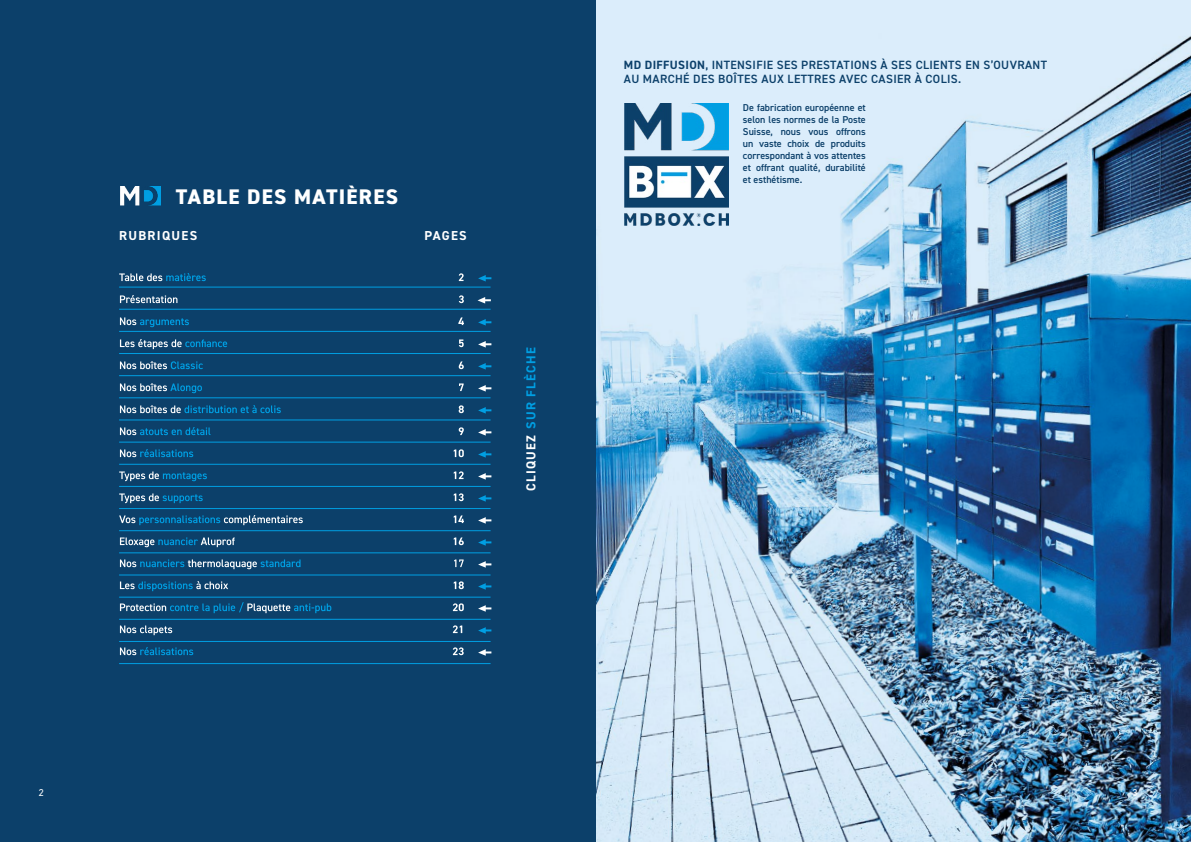
<style>
.page{position:relative;width:1191px;height:842px;background:#fff}
.page>*{position:absolute;margin:0;border:0;box-sizing:border-box;transform-origin:0 0}
.t1{font:800 21.2px "DIN2014";letter-spacing:.06em;color:#fff}
.t2{font:700 13px "DIN2014";letter-spacing:.1em;color:#009fe3}
.t3{font:700 13px "DIN2014";letter-spacing:.1em;color:#fff}
.t4{font:600 12px/14.4px "DIN2014";letter-spacing:.03em;color:#0c406a}
.t5{font:600 10px/12px "DIN2014";color:#0c406a;text-align:justify}
.t6{font:10px "DIN2014";color:#fff}
.s1{color:#fff}
.s2{font-weight:700}
</style>
<div class="page">
<div style="left:0;top:0;width:595px;height:842px;background:#0c406a"></div>
<img style="left:596px;top:0;width:595px;height:842px">
<img style="left:121px;top:187px;width:39px;height:19px">
<img style="left:624px;top:103px;width:105px;height:123px">
<hr style="left:119px;top:287px;width:371px;height:1px;background:#009fe3">
<svg style="left:459px;top:273px;width:4px;height:8px"></svg>
<svg style="left:119px;top:273px;width:87px;height:8px"></svg>
<svg style="left:478px;top:275px;width:13px;height:6px"></svg>
<hr style="left:119px;top:309px;width:371px;height:1px;background:#009fe3">
<svg style="left:120px;top:295px;width:344px;height:8px"></svg>
<svg style="left:477px;top:297px;width:14px;height:6px"></svg>
<hr style="left:119px;top:331px;width:371px;height:1px;background:#009fe3">
<svg style="left:458px;top:317px;width:6px;height:8px"></svg>
<svg style="left:120px;top:317px;width:69px;height:10px"></svg>
<svg style="left:478px;top:319px;width:13px;height:7px"></svg>
<hr style="left:119px;top:353px;width:371px;height:1px;background:#009fe3">
<svg style="left:459px;top:339px;width:5px;height:8px"></svg>
<svg style="left:120px;top:339px;width:107px;height:10px"></svg>
<svg style="left:478px;top:341px;width:13px;height:7px"></svg>
<hr style="left:119px;top:375px;width:371px;height:1px;background:#009fe3">
<svg style="left:459px;top:361px;width:5px;height:8px"></svg>
<svg style="left:120px;top:361px;width:83px;height:8px"></svg>
<svg style="left:478px;top:363px;width:13px;height:7px"></svg>
<hr style="left:119px;top:398px;width:371px;height:1px;background:#009fe3">
<svg style="left:459px;top:383px;width:4px;height:8px"></svg>
<svg style="left:120px;top:383px;width:82px;height:10px"></svg>
<svg style="left:478px;top:385px;width:13px;height:7px"></svg>
<hr style="left:119px;top:420px;width:371px;height:1px;background:#009fe3">
<svg style="left:459px;top:405px;width:5px;height:8px"></svg>
<svg style="left:120px;top:405px;width:161px;height:8px"></svg>
<svg style="left:478px;top:407px;width:13px;height:7px"></svg>
<hr style="left:119px;top:442px;width:371px;height:1px;background:#009fe3">
<svg style="left:459px;top:427px;width:5px;height:8px"></svg>
<svg style="left:120px;top:427px;width:90px;height:8px"></svg>
<svg style="left:478px;top:429px;width:13px;height:7px"></svg>
<hr style="left:119px;top:464px;width:371px;height:1px;background:#009fe3">
<svg style="left:454px;top:449px;width:10px;height:8px"></svg>
<svg style="left:120px;top:449px;width:73px;height:8px"></svg>
<svg style="left:478px;top:451px;width:13px;height:7px"></svg>
<hr style="left:119px;top:486px;width:371px;height:1px;background:#009fe3">
<svg style="left:454px;top:471px;width:9px;height:8px"></svg>
<svg style="left:119px;top:471px;width:88px;height:10px"></svg>
<svg style="left:478px;top:473px;width:13px;height:7px"></svg>
<hr style="left:119px;top:508px;width:371px;height:1px;background:#009fe3">
<svg style="left:454px;top:493px;width:10px;height:8px"></svg>
<svg style="left:119px;top:493px;width:84px;height:10px"></svg>
<svg style="left:478px;top:495px;width:13px;height:7px"></svg>
<hr style="left:119px;top:530px;width:371px;height:1px;background:#009fe3">
<svg style="left:119px;top:515px;width:345px;height:10px"></svg>
<svg style="left:478px;top:517px;width:13px;height:7px"></svg>
<hr style="left:119px;top:553px;width:371px;height:1px;background:#009fe3">
<svg style="left:120px;top:537px;width:344px;height:10px"></svg>
<svg style="left:478px;top:539px;width:13px;height:7px"></svg>
<hr style="left:119px;top:575px;width:371px;height:1px;background:#009fe3">
<svg style="left:454px;top:559px;width:9px;height:8px"></svg>
<svg style="left:120px;top:559px;width:180px;height:10px"></svg>
<svg style="left:478px;top:561px;width:13px;height:7px"></svg>
<hr style="left:119px;top:597px;width:371px;height:1px;background:#009fe3">
<svg style="left:120px;top:581px;width:344px;height:10px"></svg>
<svg style="left:478px;top:583px;width:13px;height:7px"></svg>
<hr style="left:119px;top:619px;width:371px;height:1px;background:#009fe3">
<svg style="left:453px;top:603px;width:11px;height:8px"></svg>
<svg style="left:120px;top:602px;width:211px;height:11px"></svg>
<svg style="left:478px;top:605px;width:13px;height:7px"></svg>
<hr style="left:119px;top:641px;width:371px;height:1px;background:#009fe3">
<svg style="left:120px;top:625px;width:342px;height:10px"></svg>
<svg style="left:478px;top:627px;width:13px;height:7px"></svg>
<hr style="left:119px;top:663px;width:371px;height:1px;background:#009fe3">
<svg style="left:453px;top:647px;width:11px;height:8px"></svg>
<svg style="left:120px;top:647px;width:73px;height:8px"></svg>
<svg style="left:478px;top:649px;width:13px;height:7px"></svg>
<h1 class="t1" style="left:176px;top:182px;width:224px">TABLE DES MATIÈRES</h1>
<h2 class="t3" style="left:119px;top:227px;width:79px">RUBRIQUES</h2>
<h2 class="t3" style="left:424px;top:227px;width:44px">PAGES</h2>
<h2 class="t2" style="left:522px;top:491px;width:146px;rotate:-90deg"><span class="s1">CLIQUEZ</span> SUR FLÈCHE</h2>
<p class="t4" style="left:624px;top:57px;width:424px"><span class="s2">MD DIFFUSION</span>, INTENSIFIE SES PRESTATIONS À SES CLIENTS EN S’OUVRANT<br>AU MARCHÉ DES BOÎTES AUX LETTRES AVEC CASIER À COLIS.</p>
<p class="t5" style="left:743px;top:101px;width:124px">De fabrication européenne et selon les normes de la Poste Suisse, nous vous offrons un vaste choix de produits correspondant à vos attentes et offrant qualité, durabilité et esthétisme.</p>
<p class="t6" style="left:39px;top:786px;width:6px">2</p>
<p class="t6" style="left:1132px;top:786px;width:6px">3</p>
</div>
